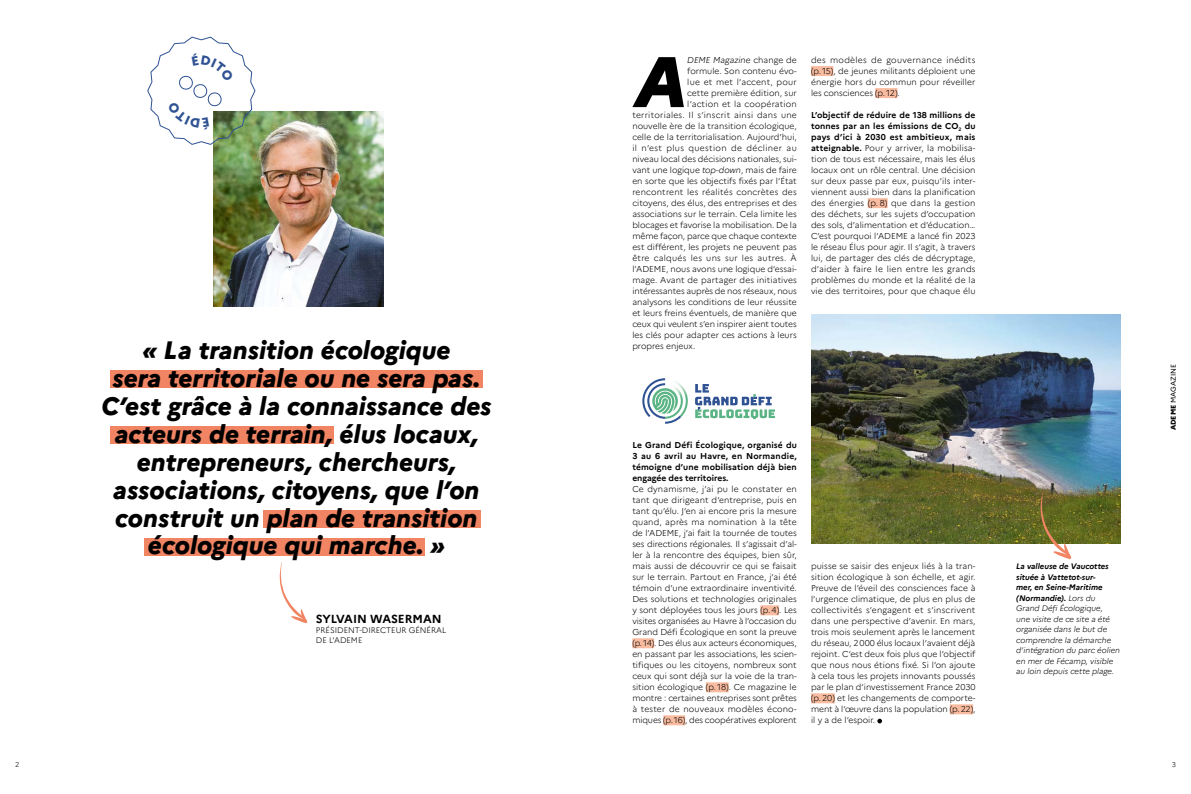
<style>
.page{position:relative;width:1191px;height:794px;background:#fff}
.page>*{position:absolute;margin:0;border:0;box-sizing:border-box;transform-origin:0 0}
.t1{font:italic 800 71.4px "Marianne";color:#000}
.t2{font:italic 800 25.2px/27.9px "Marianne";color:#000;text-align:center}
.t3{font:700 11.7px "Marianne";color:#000}
.t4{font:300 8.5px/11px "Marianne";color:#000;text-align:justify}
.t5{font:700 8.5px/11px "Marianne";letter-spacing:.01em;color:#000;text-align:justify}
.t6{font:300 8.5px "Marianne";letter-spacing:.025em;color:#000}
.t7{font:300 8.5px "Marianne";letter-spacing:.035em;color:#000}
.t8{font:300 8.5px "Marianne";letter-spacing:.03em;color:#000}
.t9{font:300 8.5px "Marianne";letter-spacing:.02em;color:#000}
.t10{font:italic 300 8.5px "Marianne";letter-spacing:.005em;color:#000}
.t11{font:300 8.1px/9.9px "Marianne";color:#000}
.t12{font:italic 300 8px/10.5px "Marianne";color:#000}
.t13{font:7px "Marianne";color:#000}
.t14{font:300 7px "Marianne";color:#000}
.s1{font-style:normal}
.s2{font-style:italic}
.s3{font-weight:700}
.s4{font-weight:800}
</style>
<div class="page">
<div style="left:110px;top:426px;width:223px;height:17px;background:#f18463"></div>
<div style="left:110px;top:370px;width:372px;height:17px;background:#f18463"></div>
<div style="left:263px;top:510px;width:218px;height:17px;background:#f18463"></div>
<div style="left:144px;top:538px;width:281px;height:17px;background:#f18463"></div>
<img style="left:214px;top:112px;width:170px;height:194px">
<svg style="left:279px;top:562px;width:28px;height:61px"></svg>
<div style="left:811px;top:66px;width:22px;height:10px;background:#f9bca0"></div>
<div style="left:875px;top:88px;width:22px;height:10px;background:#f9bca0"></div>
<div style="left:867px;top:198px;width:20px;height:10px;background:#f9bca0"></div>
<div style="left:811px;top:693px;width:24px;height:10px;background:#f9bca0"></div>
<div style="left:949px;top:704px;width:24px;height:10px;background:#f9bca0"></div>
<svg style="left:877px;top:718px;width:5px;height:5px"></svg>
<div style="left:760px;top:605px;width:19px;height:10px;background:#f9bca0"></div>
<div style="left:632px;top:638px;width:22px;height:10px;background:#f9bca0"></div>
<div style="left:706px;top:682px;width:22px;height:10px;background:#f9bca0"></div>
<div style="left:663px;top:715px;width:22px;height:10px;background:#f9bca0"></div>
<img style="left:811px;top:315px;width:309px;height:229px">
<svg style="left:1039px;top:491px;width:32px;height:68px"></svg>
<svg style="left:642px;top:378px;width:46px;height:46px"></svg>
<svg style="left:695px;top:384px;width:80px;height:35px"></svg>
<svg style="left:147px;top:36px;width:109px;height:109px"></svg>
<p class="t2" style="left:101px;top:334px;width:391px">« La transition écologique<br>sera territoriale ou ne sera pas.<br>C’est grâce à la connaissance des acteurs de terrain, élus locaux, entrepreneurs, chercheurs, associations, citoyens, que l’on construit un plan de transition écologique qui marche. »</p>
<h3 class="t3" style="left:316px;top:609px;width:127px">SYLVAIN WASERMAN</h3>
<p class="t11" style="left:316px;top:624px;width:132px">PRÉSIDENT-DIRECTEUR GÉNÉRAL<br>DE L’ADEME</p>
<h1 class="t1" style="left:635px;top:26px;width:54px">A</h1>
<p class="t10" style="left:687px;top:53px;width:111px">DEME Magazine <span class="s1">change de</span></p>
<p class="t4" style="left:687px;top:65px;width:111px">formule. Son contenu évo-</p>
<p class="t6" style="left:687px;top:75px;width:111px">lue et met l’accent, pour</p>
<p class="t4" style="left:687px;top:87px;width:111px">cette première édition, sur</p>
<p class="t9" style="left:687px;top:97px;width:111px">l’action et la coopération</p>
<p class="t6" style="left:632px;top:108px;width:166px">territoriales. Il s’inscrit ainsi dans une</p>
<p class="t4" style="left:632px;top:120px;width:166px">nouvelle ère de la transition écologique,</p>
<p class="t4" style="left:632px;top:131px;width:166px">celle de la territorialisation. Aujourd’hui,</p>
<p class="t7" style="left:632px;top:141px;width:166px">il n’est plus question de décliner au</p>
<p class="t4" style="left:632px;top:153px;width:166px">niveau local des décisions nationales, sui-</p>
<p class="t4" style="left:632px;top:164px;width:166px">vant une logique <span class="s2">top-down</span>, mais de faire</p>
<p class="t4" style="left:632px;top:175px;width:166px">en sorte que les objectifs fixés par l’État</p>
<p class="t6" style="left:632px;top:185px;width:166px">rencontrent les réalités concrètes des</p>
<p class="t4" style="left:632px;top:197px;width:166px">citoyens, des élus, des entreprises et des</p>
<p class="t4" style="left:632px;top:208px;width:166px">associations sur le terrain. Cela limite les</p>
<p class="t4" style="left:632px;top:219px;width:166px">blocages et favorise la mobilisation. De la</p>
<p class="t4" style="left:632px;top:230px;width:166px">même façon, parce que chaque contexte</p>
<p class="t4" style="left:632px;top:241px;width:166px">est différent, les projets ne peuvent pas</p>
<p class="t8" style="left:632px;top:251px;width:166px">être calqués les uns sur les autres. À</p>
<p class="t4" style="left:632px;top:263px;width:166px">l’ADEME, nous avons une logique d’essai-</p>
<p class="t4" style="left:632px;top:274px;width:166px">mage. Avant de partager des initiatives</p>
<p class="t4" style="left:632px;top:285px;width:166px">intéressantes auprès de nos réseaux, nous</p>
<p class="t4" style="left:632px;top:296px;width:166px">analysons les conditions de leur réussite</p>
<p class="t4" style="left:632px;top:307px;width:166px">et leurs freins éventuels, de manière que</p>
<p class="t4" style="left:632px;top:318px;width:166px">ceux qui veulent s’en inspirer aient toutes</p>
<p class="t4" style="left:632px;top:329px;width:166px">les clés pour adapter ces actions à leurs</p>
<p class="t4" style="left:632px;top:340px;width:64px">propres enjeux.</p>
<p class="t4" style="left:811px;top:54px;width:166px">des modèles de gouvernance inédits (p. 15), de jeunes militants déploient une énergie hors du commun pour réveiller les consciences (p. 12).</p>
<p class="t4" style="left:811px;top:109px;width:166px"><span class="s3">L’objectif de réduire de 138 millions de tonnes par an les émissions de CO</span><sub>2</sub> <span class="s3">du pays d’ici à 2030 est ambitieux, mais atteignable.</span> Pour y arriver, la mobilisa&shy;tion de tous est nécessaire, mais les élus locaux ont un rôle central. Une décision sur deux passe par eux, puisqu’ils inter&shy;viennent aussi bien dans la planification des énergies (p. 8) que dans la gestion des déchets, sur les sujets d’occupation des sols, d’alimentation et d’éducation… C’est pourquoi l’ADEME a lancé fin 2023 le réseau Élus pour agir. Il s’agit, à travers lui, de partager des clés de décryptage, d’aider à faire le lien entre les grands problèmes du monde et la réalité de la vie des territoires, pour que chaque élu</p>
<p class="t5" style="left:632px;top:439px;width:166px">Le Grand Défi Écologique, organisé du 3 au 6 avril au Havre, en Normandie, témoigne d’une mobilisation déjà bien engagée des territoires.</p>
<p class="t4" style="left:632px;top:483px;width:166px">Ce dynamisme, j’ai pu le constater en tant que dirigeant d’entreprise, puis en tant qu’élu. J’en ai encore pris la mesure quand, après ma nomination à la tête de l’ADEME, j’ai fait la tournée de toutes ses directions régionales. Il s’agissait d’al&shy;ler à la rencontre des équipes, bien sûr, mais aussi de découvrir ce qui se faisait sur le terrain. Partout en France, j’ai été témoin d’une extraordinaire inventivité.<br>Des solutions et technologies originales y sont déployées tous les jours (p. 4). Les visites organisées au Havre à l’occasion du Grand Défi Écologique en sont la preuve (p. 14). Des élus aux acteurs économiques, en passant par les associations, les scien&shy;tifiques ou les citoyens, nombreux sont ceux qui sont déjà sur la voie de la tran&shy;sition écologique (p. 18). Ce magazine le montre : certaines entreprises sont prêtes à tester de nouveaux modèles écono&shy;miques (p. 16), des coopératives explorent</p>
<p class="t4" style="left:811px;top:560px;width:166px">puisse se saisir des enjeux liés à la tran&shy;sition écologique à son échelle, et agir.<br>Preuve de l’éveil des consciences face à l’urgence climatique, de plus en plus de collectivités s’engagent et s’inscrivent dans une perspective d’avenir. En mars, trois mois seulement après le lancement du réseau, 2 000 élus locaux l’avaient déjà rejoint. C’est deux fois plus que l’objectif que nous nous étions fixé. Si l’on ajoute à cela tous les projets innovants poussés par le plan d’investissement France 2030 (p. 20) et les changements de comporte&shy;ment à l’œuvre dans la population (p. 22), il y a de l’espoir.</p>
<p class="t12" style="left:1016px;top:560px;width:105px"><span class="s3">La valleuse de Vaucottes située à Vattetot-sur-<br>mer, en Seine-Maritime (Normandie).</span> Lors du<br>Grand Défi Écologique,<br>une visite de ce site a été organisée dans le but de comprendre la démarche d’intégration du parc éolien en mer de Fécamp, visible au loin depuis cette plage.</p>
<p class="t13" style="left:1168px;top:430px;width:68px;rotate:-90deg"><span class="s4">ADEME</span> MAGAZINE</p>
<p class="t14" style="left:15px;top:759px;width:6px">2</p>
<p class="t14" style="left:1171px;top:759px;width:6px">3</p>
</div>
